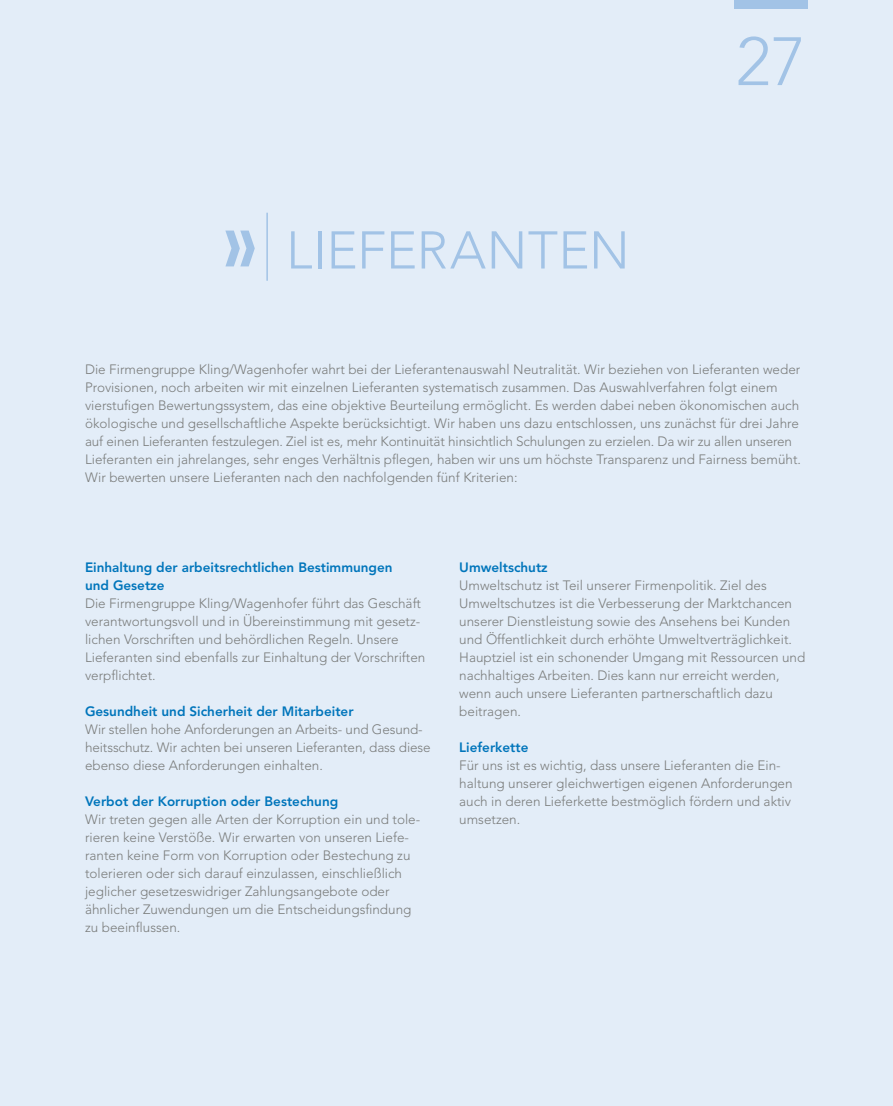
<style>
.page{position:relative;width:893px;height:1106px;background:#e3edf8}
.page>*{position:absolute;margin:0;border:0;box-sizing:border-box;transform-origin:0 0}
.t1{font:300 67.5px "Avenir LT Std";color:#a2c3e6}
.t2{font:300 52.5px "Avenir LT Std";letter-spacing:.005em;color:#a2c3e6}
.t3{font:300 13.5px/18px "Avenir LT Std";color:#7b7d7c}
.t4{font:800 13.5px/18px "Avenir LT Std";color:#0075bb}
</style>
<div class="page">
<div style="left:735px;top:0;width:73px;height:9px;background:#a2c3e6"></div>
<svg style="left:225px;top:230px;width:30px;height:36px"></svg>
<hr style="left:266px;top:213px;width:2px;height:68px;background:#a2c3e6">
<h2 class="t2" style="left:286px;top:219px;width:345px">LIEFERANTEN</h2>
<h1 class="t1" style="left:736px;top:22px;width:72px">27</h1>
<p class="t3" style="left:85px;top:361px;width:717px">Die Firmengruppe Kling/Wagenhofer wahrt bei der Lieferantenauswahl Neutralität. Wir beziehen von Lieferanten weder Provisionen, noch arbeiten wir mit einzelnen Lieferanten systematisch zusammen. Das Auswahlverfahren folgt einem vierstufigen Bewertungssystem, das eine objektive Beurteilung ermöglicht. Es werden dabei neben ökonomischen auch ökologische und gesellschaftliche Aspekte berücksichtigt. Wir haben uns dazu entschlossen, uns zunächst für drei Jahre auf einen Lieferanten festzulegen. Ziel ist es, mehr Kontinuität hinsichtlich Schulungen zu erzielen. Da wir zu allen unseren Lieferanten ein jahrelanges, sehr enges Verhältnis pflegen, haben wir uns um höchste Transparenz und Fairness bemüht.<br>Wir bewerten unsere Lieferanten nach den nachfolgenden fünf Kriterien:</p>
<p class="t4" style="left:85px;top:559px;width:309px">Einhaltung der arbeitsrechtlichen Bestimmungen und Gesetze</p>
<p class="t3" style="left:85px;top:595px;width:342px">Die Firmengruppe Kling/Wagenhofer führt das Geschäft verantwortungsvoll und in Übereinstimmung mit gesetz&shy;lichen Vorschriften und behördlichen Regeln. Unsere Lieferanten sind ebenfalls zur Einhaltung der Vorschriften verpflichtet.</p>
<p class="t4" style="left:85px;top:702px;width:270px">Gesundheit und Sicherheit der Mitarbeiter</p>
<p class="t3" style="left:85px;top:721px;width:347px">Wir stellen hohe Anforderungen an Arbeits- und Gesund&shy;heitsschutz. Wir achten bei unseren Lieferanten, dass diese ebenso diese Anforderungen einhalten.</p>
<p class="t4" style="left:85px;top:792px;width:255px">Verbot der Korruption oder Bestechung</p>
<p class="t3" style="left:85px;top:811px;width:337px">Wir treten gegen alle Arten der Korruption ein und tole&shy;rieren keine Verstöße. Wir erwarten von unseren Liefe&shy;ranten keine Form von Korruption oder Bestechung zu tolerieren oder sich darauf einzulassen, einschließlich jeglicher gesetzeswidriger Zahlungsangebote oder ähnlicher Zuwendungen um die Entscheidungsfindung zu beeinflussen.</p>
<p class="t4" style="left:459px;top:558px;width:90px">Umweltschutz</p>
<p class="t3" style="left:459px;top:576px;width:348px">Umweltschutz ist Teil unserer Firmenpolitik. Ziel des Umweltschutzes ist die Verbesserung der Marktchancen unserer Dienstleistung sowie des Ansehens bei Kunden und Öffentlichkeit durch erhöhte Umweltverträglichkeit.<br>Hauptziel ist ein schonender Umgang mit Ressourcen und nachhaltiges Arbeiten. Dies kann nur erreicht werden, wenn auch unsere Lieferanten partnerschaftlich dazu beitragen.</p>
<p class="t4" style="left:459px;top:738px;width:71px">Lieferkette</p>
<p class="t3" style="left:459px;top:756px;width:335px">Für uns ist es wichtig, dass unsere Lieferanten die Ein&shy;haltung unserer gleichwertigen eigenen Anforderungen auch in deren Lieferkette bestmöglich fördern und aktiv umsetzen.</p>
</div>
